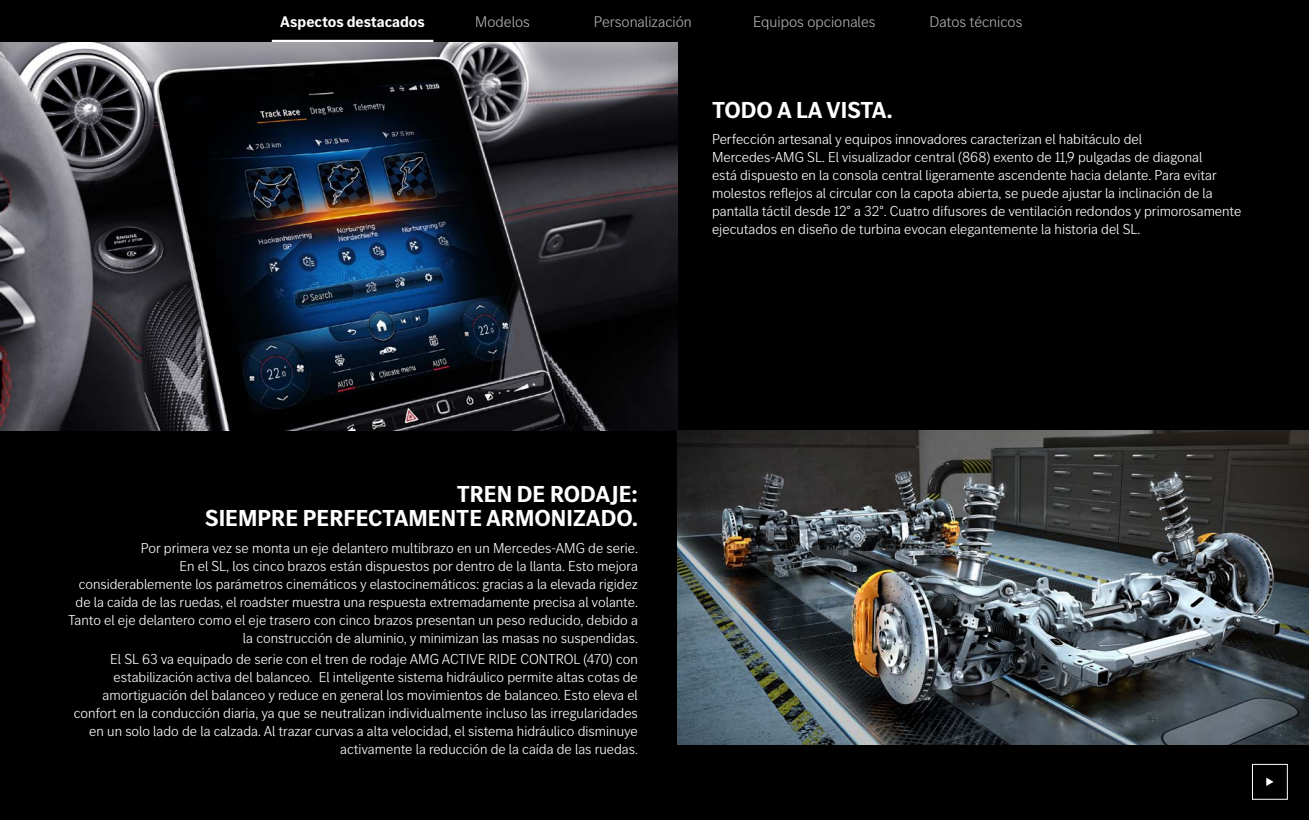
<style>
.page{position:relative;width:1309px;height:820px;background:#fff}
.page>*{position:absolute;margin:0;border:0;box-sizing:border-box;transform-origin:0 0}
.t1{font:700 24px/24px "MB Corpo S Title";color:#fff;text-align:right}
.t2{font:300 16px "MB Corpo S Title";color:#b3b2b2}
.t3{font:700 16px "MB Corpo S Title";color:#fff}
.t4{font:300 15px/18px "MB Corpo S Title";color:#fff;text-align:right}
</style>
<div class="page">
<div style="left:0;top:0;width:1309px;height:43px;background:#000"></div>
<hr style="left:272px;top:40px;width:161px;height:3px;background:#fff">
<div style="left:0;top:43px;width:1309px;height:777px;background:#000"></div>
<img style="left:0;top:43px;width:677px;height:388px">
<img style="left:677px;top:431px;width:632px;height:313px">
<div style="left:1252px;top:764px;width:36px;height:36px;border:1px solid #fff"></div>
<svg style="left:1266px;top:778px;width:8px;height:8px"></svg>
<p class="t3" style="left:280px;top:11px;width:146px">Aspectos destacados</p>
<p class="t2" style="left:475px;top:12px;width:56px">Modelos</p>
<p class="t2" style="left:594px;top:12px;width:99px">Personalización</p>
<p class="t2" style="left:753px;top:12px;width:124px">Equipos opcionales</p>
<p class="t2" style="left:929px;top:12px;width:95px">Datos técnicos</p>
<h1 class="t1" style="left:712px;top:96px;width:182px">TODO A LA VISTA.</h1>
<p class="t4" style="left:712px;top:129px;width:531px;text-align:left">Perfección artesanal y equipos innovadores caracterizan el habitáculo del<br>Mercedes-AMG SL. El visualizador central (868) exento de 11,9 pulgadas de diagonal<br>está dispuesto en la consola central ligeramente ascendente hacia delante. Para evitar molestos reflejos al circular con la capota abierta, se puede ajustar la inclinación de la pantalla táctil desde 12° a 32°. Cuatro difusores de ventilación redondos y primorosamente ejecutados en diseño de turbina evocan elegantemente la historia del SL.</p>
<h1 class="t1" style="left:205px;top:481px;width:434px">TREN DE RODAJE:<br>SIEMPRE PERFECTAMENTE ARMONIZADO.</h1>
<p class="t4" style="left:68px;top:538px;width:571px">Por primera vez se monta un eje delantero multibrazo en un Mercedes-AMG de serie.<br>En el SL, los cinco brazos están dispuestos por dentro de la llanta. Esto mejora considerablemente los parámetros cinemáticos y elastocinemáticos: gracias a la elevada rigidez de la caída de las ruedas, el roadster muestra una respuesta extremadamente precisa al volante.<br>Tanto el eje delantero como el eje trasero con cinco brazos presentan un peso reducido, debido a la construcción de aluminio, y minimizan las masas no suspendidas.</p>
<p class="t4" style="left:74px;top:649px;width:566px">El SL 63 va equipado de serie con el tren de rodaje AMG ACTIVE RIDE CONTROL (470) con estabilización activa del balanceo. El inteligente sistema hidráulico permite altas cotas de amortiguación del balanceo y reduce en general los movimientos de balanceo. Esto eleva el confort en la conducción diaria, ya que se neutralizan individualmente incluso las irregularidades en un solo lado de la calzada. Al trazar curvas a alta velocidad, el sistema hidráulico disminuye activamente la reducción de la caída de las ruedas.</p>
</div>
